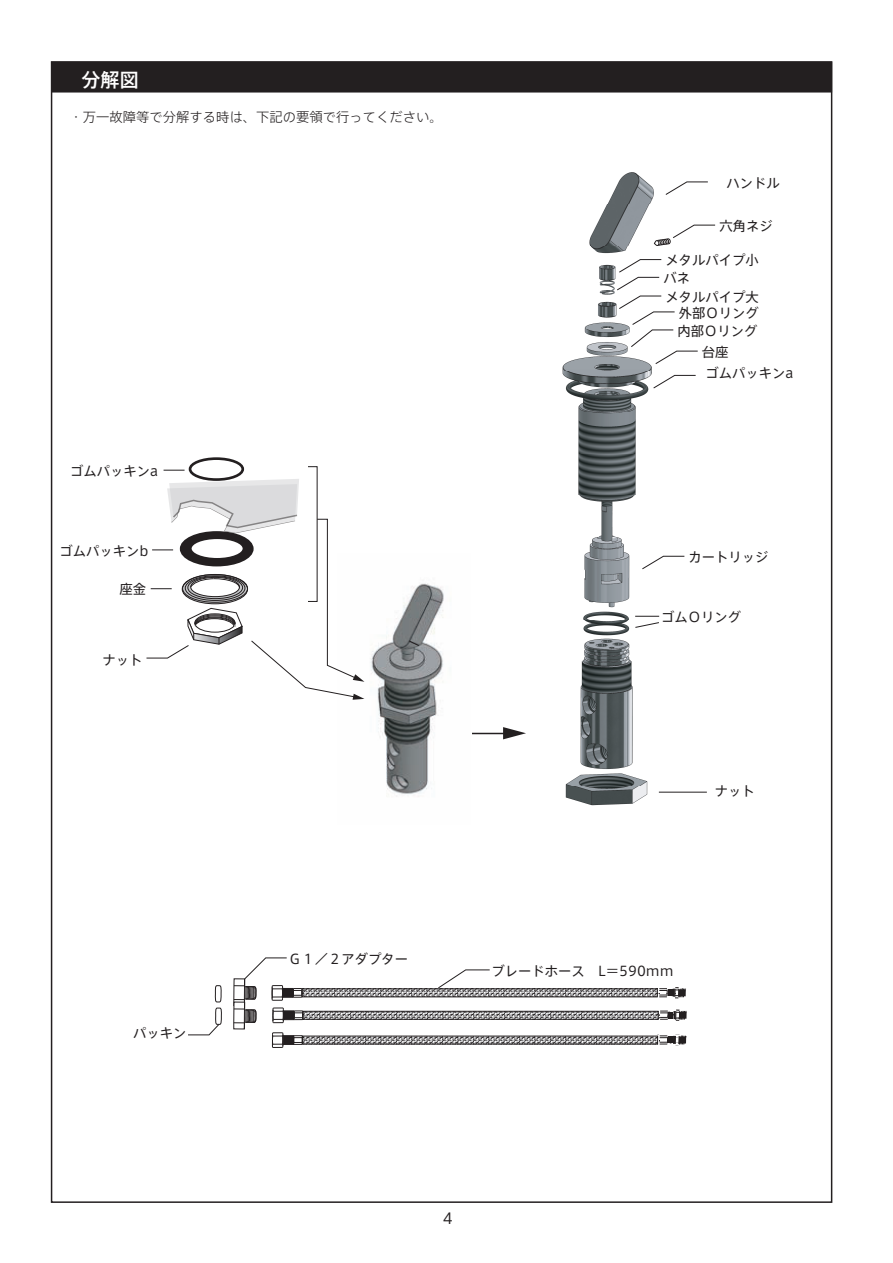
<style>
.page{position:relative;width:893px;height:1263px;background:#fff}
.page>*{position:absolute;margin:0;border:0;box-sizing:border-box;transform-origin:0 0}
.t1{font:500 19.05px "Axis Std";color:#fff}
.t2{font:15px "Axis Std";color:#231f20}
.t3{font:13.35px/17.7px "Axis Std";color:#231f20}
.t4{font:300 13.35px "Axis Std";color:#231f20}
</style>
<div class="page">
<img style="left:562px;top:172px;width:141px;height:634px">
<div style="left:51px;top:62px;width:781px;height:30px;background:#231f20"></div>
<svg style="left:657px;top:1034px;width:29px;height:12px"></svg>
<svg style="left:303px;top:1036px;width:355px;height:8px;background:#8a888a"></svg>
<div style="left:283px;top:1035px;width:11px;height:10px;background:#231f20;border:1px solid #231f20"></div>
<svg style="left:293px;top:1035px;width:10px;height:10px"></svg>
<svg style="left:658px;top:1009px;width:29px;height:12px"></svg>
<svg style="left:304px;top:1011px;width:354px;height:8px;background:#8c8a8c"></svg>
<div style="left:283px;top:1010px;width:11px;height:10px;background:#231f20;border:1px solid #231f20"></div>
<svg style="left:293px;top:1010px;width:11px;height:11px"></svg>
<svg style="left:657px;top:987px;width:29px;height:12px"></svg>
<svg style="left:303px;top:989px;width:354px;height:8px;background:#8d8b8d"></svg>
<div style="left:283px;top:988px;width:10px;height:9px;background:#231f20"></div>
<svg style="left:293px;top:988px;width:10px;height:10px"></svg>
<svg style="left:665px;top:181px;width:43px;height:14px"></svg>
<svg style="left:654px;top:225px;width:61px;height:21px"></svg>
<svg style="left:438px;top:969px;width:52px;height:19px"></svg>
<svg style="left:653px;top:375px;width:43px;height:14px"></svg>
<svg style="left:635px;top:616px;width:24px;height:12px"></svg>
<hr style="left:659px;top:792px;width:48px;height:1px;background:#231f20">
<svg style="left:642px;top:556px;width:43px;height:13px"></svg>
<hr style="left:635px;top:593px;width:37px;height:1px;background:#fff">
<div style="left:189px;top:457px;width:55px;height:24px;border:3px solid #231f20;border-radius:50%"></div>
<img style="left:364px;top:583px;width:80px;height:214px">
<svg style="left:408px;top:640px;width:12px;height:7px"></svg>
<svg style="left:164px;top:470px;width:21px;height:1px"></svg>
<svg style="left:619px;top:296px;width:79px;height:68px"></svg>
<svg style="left:617px;top:259px;width:45px;height:31px"></svg>
<svg style="left:146px;top:479px;width:218px;height:221px"></svg>
<hr style="left:472px;top:733px;width:35px;height:1px;background:#231f20">
<svg style="left:503px;top:727px;width:23px;height:12px"></svg>
<svg style="left:188px;top:985px;width:34px;height:50px"></svg>
<svg style="left:233px;top:957px;width:54px;height:91px"></svg>
<h1 class="t1" style="left:82px;top:65px;width:59px">分解図</h1>
<p class="t4" style="left:70px;top:107px;width:375px">・万一故障等で分解する時は、下記の要領で行ってください。</p>
<p class="t3" style="left:70px;top:461px;width:89px">ゴムパッキンa</p>
<p class="t3" style="left:59px;top:541px;width:91px">ゴムパッキンb</p>
<p class="t3" style="left:119px;top:579px;width:28px">座金</p>
<p class="t3" style="left:102px;top:651px;width:42px">ナット</p>
<p class="t3" style="left:727px;top:173px;width:55px">ハンドル</p>
<p class="t3" style="left:719px;top:216px;width:55px">六角ネジ</p>
<p class="t3" style="left:663px;top:251px;width:97px">メタルパイプ小バネ</p>
<p class="t3" style="left:665px;top:287px;width:95px">メタルパイプ大</p>
<p class="t3" style="left:679px;top:303px;width:82px">外部Ｏリング</p>
<p class="t3" style="left:677px;top:321px;width:82px">内部Ｏリング</p>
<p class="t3" style="left:702px;top:342px;width:28px">台座</p>
<p class="t3" style="left:705px;top:363px;width:89px">ゴムパッキンa</p>
<p class="t3" style="left:689px;top:547px;width:82px">カートリッジ</p>
<p class="t3" style="left:661px;top:607px;width:82px">ゴムＯリング</p>
<p class="t3" style="left:715px;top:781px;width:42px">ナット</p>
<p class="t3" style="left:133px;top:1023px;width:55px">パッキン</p>
<p class="t3" style="left:288px;top:949px;width:122px">Ｇ１／２アダプター</p>
<p class="t3" style="left:491px;top:961px;width:184px">ブレードホース　L＝590mm</p>
<p class="t2" style="left:443px;top:1207px;width:12px">4</p>
</div>
